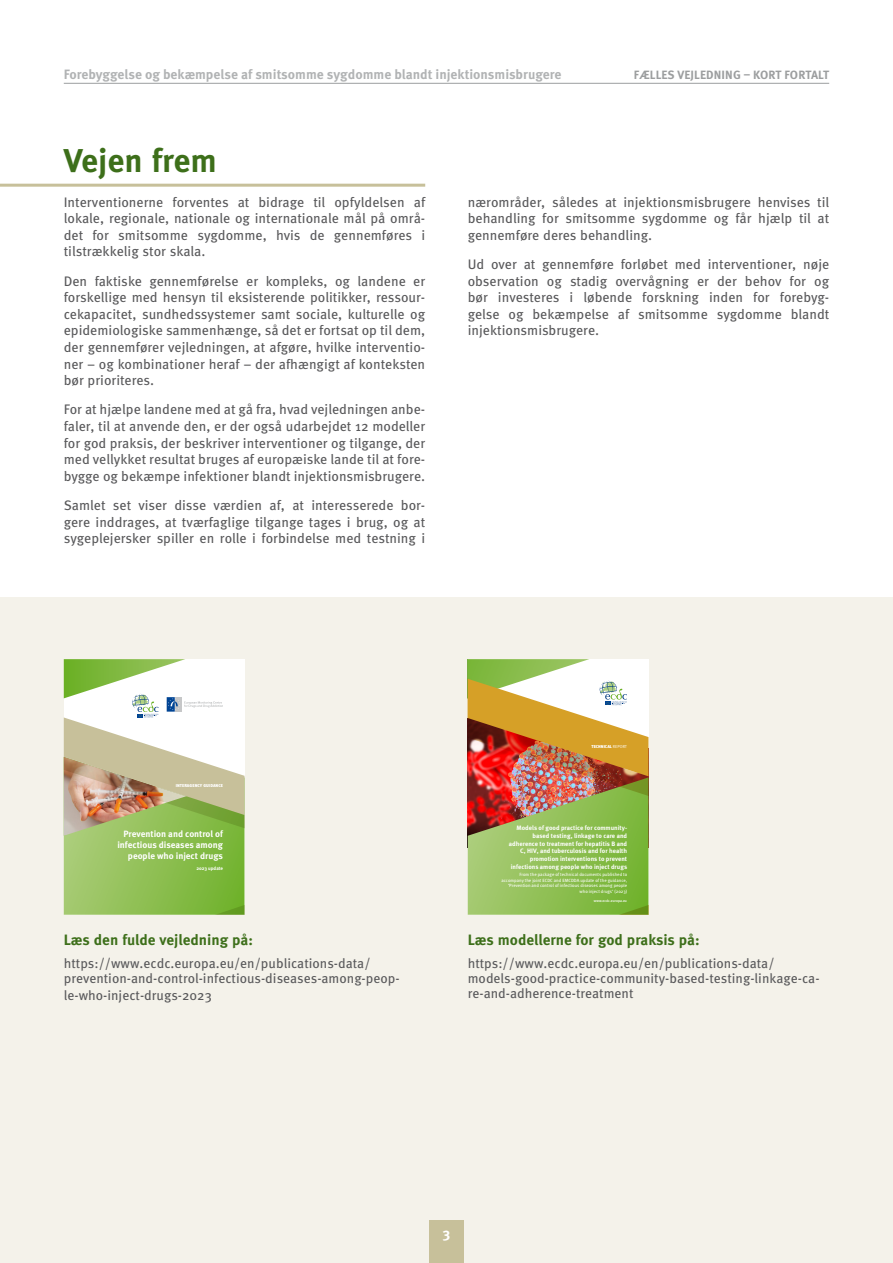
<style>
.page{position:relative;width:893px;height:1263px;background:#fff}
.page>*{position:absolute;margin:0;border:0;box-sizing:border-box;transform-origin:0 0}
.t1{font:700 33px "Meta Pro";color:#3d6f1a}
.t2{font:700 15px "Meta Pro";color:#3d6f1a}
.t3{font:700 14.25px "Meta Pro";color:#fff}
.t4{font:13.8px/16.5px "Meta Pro";color:#58585a;text-align:justify}
.t5{font:13.5px/15px "Meta Pro";color:#58585a}
.t6{font:700 13.5px "Meta Pro";color:#b1b3b4}
.t7{font:700 12px "Meta Pro";letter-spacing:.01em;color:#9c9e9f}
.t8{font:700 9.15px/10.9px "Meta Pro";color:#fff;text-align:right}
.t9{font:700 6.3px/7.6px "Meta Pro";color:#fff;text-align:right}
.t10{font:700 4.8px "Meta Pro";letter-spacing:-.005em;color:#fff}
.t11{font:4.5px/5.4px "Meta Pro";color:#fff;text-align:right}
.t12{font:900 4.2px "Meta Pro";letter-spacing:.01em;color:#fff}
.t13{font:500 3.6px "Meta Pro";color:#fff}
.s1{font-weight:400}
</style>
<div class="page">
<div style="left:0;top:597px;width:893px;height:666px;background:#f4f2ea"></div>
<hr style="left:0;top:184px;width:425px;height:3px;background:#c7c09a">
<img style="left:468px;top:659px;width:180px;height:256px">
<svg style="left:64px;top:659px;width:180px;height:256px;background:#bacb91"></svg>
<div style="left:429px;top:1220px;width:34px;height:43px;background:#c7c09a"></div>
<hr style="left:64px;top:83px;width:765px;height:1px;background:#9c9e9f">
<p class="t6" style="left:64px;top:65px;width:499px">Forebyggelse og bekæmpelse af smitsomme sygdomme blandt injektionsmisbrugere</p>
<p class="t7" style="left:634px;top:67px;width:197px">FÆLLES VEJLEDNING – KORT FORTALT</p>
<h1 class="t1" style="left:64px;top:139px;width:155px">Vejen frem</h1>
<p class="t4" style="left:64px;top:194px;width:363px">Interventionerne forventes at bidrage til opfyldelsen af lokale, regionale, nationale og internationale mål på områ&shy;det for smitsomme sygdomme, hvis de gennemføres i tilstrækkelig stor skala.</p>
<p class="t4" style="left:64px;top:273px;width:363px">Den faktiske gennemførelse er kompleks, og landene er forskellige med hensyn til eksisterende politikker, ressour&shy;cekapacitet, sundhedssystemer samt sociale, kulturelle og epidemiologiske sammenhænge, så det er fortsat op til dem, der gennemfører vejledningen, at afgøre, hvilke interventio&shy;ner – og kombinationer heraf – der afhængigt af konteksten bør prioriteres.</p>
<p class="t4" style="left:64px;top:402px;width:363px">For at hjælpe landene med at gå fra, hvad vejledningen anbe&shy;faler, til at anvende den, er der også udarbejdet 12 modeller for god praksis, der beskriver interventioner og tilgange, der med vellykket resultat bruges af europæiske lande til at fore&shy;bygge og bekæmpe infektioner blandt injektionsmisbrugere.</p>
<p class="t4" style="left:64px;top:497px;width:363px">Samlet set viser disse værdien af, at interesserede bor&shy;gere inddrages, at tværfaglige tilgange tages i brug, og at sygeplejersker spiller en rolle i forbindelse med testning i</p>
<p class="t4" style="left:468px;top:194px;width:363px">nærområder, således at injektionsmisbrugere henvises til behandling for smitsomme sygdomme og får hjælp til at gennemføre deres behandling.</p>
<p class="t4" style="left:468px;top:257px;width:363px">Ud over at gennemføre forløbet med interventioner, nøje observation og stadig overvågning er der behov for og bør investeres i løbende forskning inden for forebyg&shy;gelse og bekæmpelse af smitsomme sygdomme blandt injektionsmisbrugere.</p>
<p class="t12" style="left:176px;top:782px;width:49px">INTERAGENCY GUIDANCE</p>
<p class="t8" style="left:117px;top:829px;width:107px">Prevention and control of infectious diseases among people who inject drugs</p>
<p class="t10" style="left:196px;top:865px;width:28px">2023 update</p>
<p class="t2" style="left:64px;top:930px;width:191px">Læs den fulde vejledning på:</p>
<p class="t5" style="left:64px;top:956px;width:337px">https://www.ecdc.europa.eu/en/publications-data/ prevention-and-control-infectious-diseases-among-peop-</p>
<p class="t5" style="left:64px;top:988px;width:150px">le-who-inject-drugs-2023</p>
<p class="t12" style="left:591px;top:744px;width:37px">TECHNICAL <span class="s1">REPORT</span></p>
<p class="t9" style="left:509px;top:825px;width:120px">Models of good practice for community&shy;based testing, linkage to care and adherence to treatment for hepatitis B and C, HIV, and tuberculosis and for health promotion interventions to prevent infections among people who inject drugs</p>
<p class="t11" style="left:501px;top:872px;width:127px">From the package of technical documents published to accompany the joint ECDC and EMCDDA update of the guidance, ‘Prevention and control of infectious diseases among people who inject drugs’ (2023)</p>
<p class="t13" style="left:594px;top:898px;width:35px">www.ecdc.europa.eu</p>
<p class="t2" style="left:468px;top:930px;width:233px">Læs modellerne for god praksis på:</p>
<p class="t5" style="left:468px;top:956px;width:353px">https://www.ecdc.europa.eu/en/publications-data/ models-good-practice-community-based-testing-linkage-ca&shy;re-and-adherence-treatment</p>
<p class="t3" style="left:443px;top:1224px;width:9px">3</p>
</div>
